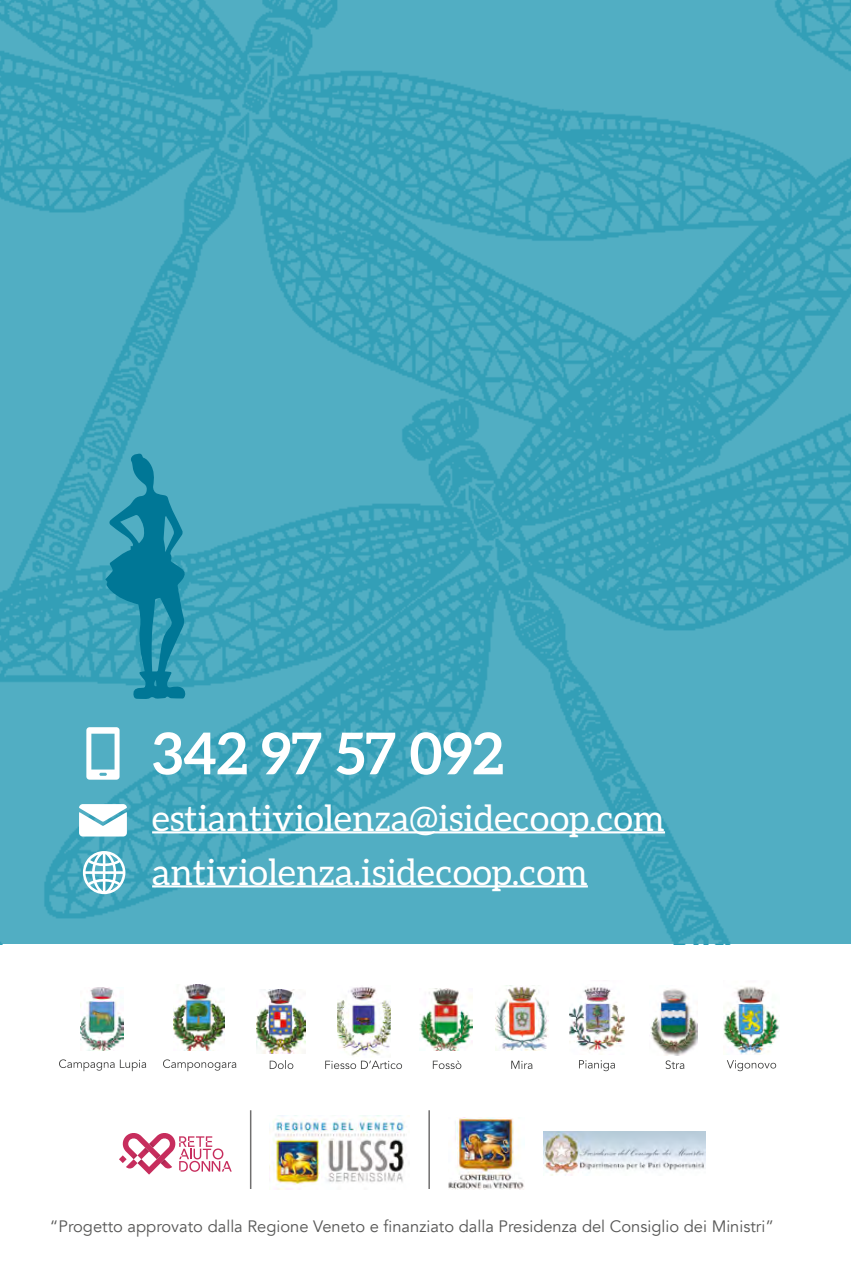
<style>
.page{position:relative;width:851px;height:1276px;background:#fff}
.page>*{position:absolute;margin:0;border:0;box-sizing:border-box;transform-origin:0 0}
.t1{font:700 57.6px "Aleo";color:#fff}
.t2{font:36px/54px "Aleo";color:#fff}
.t3{font:16.5px "Avenir";color:#575756}
</style>
<div class="page">
<img style="left:0;top:0;width:850px;height:944px">
<svg style="left:59px;top:1059px;width:87px;height:12px"></svg>
<img style="left:81px;top:987px;width:42px;height:63px">
<svg style="left:163px;top:1059px;width:73px;height:12px"></svg>
<img style="left:174px;top:984px;width:50px;height:66px">
<svg style="left:579px;top:1060px;width:36px;height:11px"></svg>
<img style="left:569px;top:987px;width:55px;height:64px">
<svg style="left:511px;top:1060px;width:21px;height:9px"></svg>
<img style="left:495px;top:986px;width:53px;height:64px">
<svg style="left:270px;top:1060px;width:23px;height:9px"></svg>
<img style="left:256px;top:989px;width:49px;height:64px">
<svg style="left:665px;top:1060px;width:19px;height:9px"></svg>
<img style="left:650px;top:989px;width:47px;height:66px">
<svg style="left:325px;top:1060px;width:77px;height:9px"></svg>
<img style="left:337px;top:986px;width:53px;height:70px">
<svg style="left:727px;top:1060px;width:49px;height:11px"></svg>
<img style="left:723px;top:987px;width:56px;height:67px">
<svg style="left:433px;top:1060px;width:28px;height:9px"></svg>
<img style="left:420px;top:989px;width:52px;height:62px">
<img style="left:269px;top:1115px;width:138px;height:74px">
<svg style="left:119px;top:1133px;width:113px;height:41px"></svg>
<img style="left:543px;top:1132px;width:162px;height:43px">
<img style="left:448px;top:1117px;width:76px;height:72px">
<hr style="left:428px;top:1110px;width:2px;height:79px;background:#706f6f">
<hr style="left:250px;top:1110px;width:1px;height:79px;background:#706f6f">
<hr style="left:152px;top:831px;width:513px;height:2px;background:#fff">
<hr style="left:152px;top:885px;width:435px;height:2px;background:#fff">
<svg style="left:86px;top:727px;width:33px;height:52px"></svg>
<svg style="left:79px;top:804px;width:48px;height:32px"></svg>
<svg style="left:83px;top:851px;width:42px;height:43px"></svg>
<svg style="left:105px;top:453px;width:81px;height:246px;background:#2893ad"></svg>
<h1 class="t1" style="left:152px;top:720px;width:353px">342 97 57 092</h1>
<h2 class="t2" style="left:152px;top:790px;width:514px">estiantiviolenza@isidecoop.com antiviolenza.isidecoop.com</h2>
<p class="t3" style="left:50px;top:1216px;width:725px">“Progetto approvato dalla Regione Veneto e finanziato dalla Presidenza del Consiglio dei Ministri”</p>
</div>
